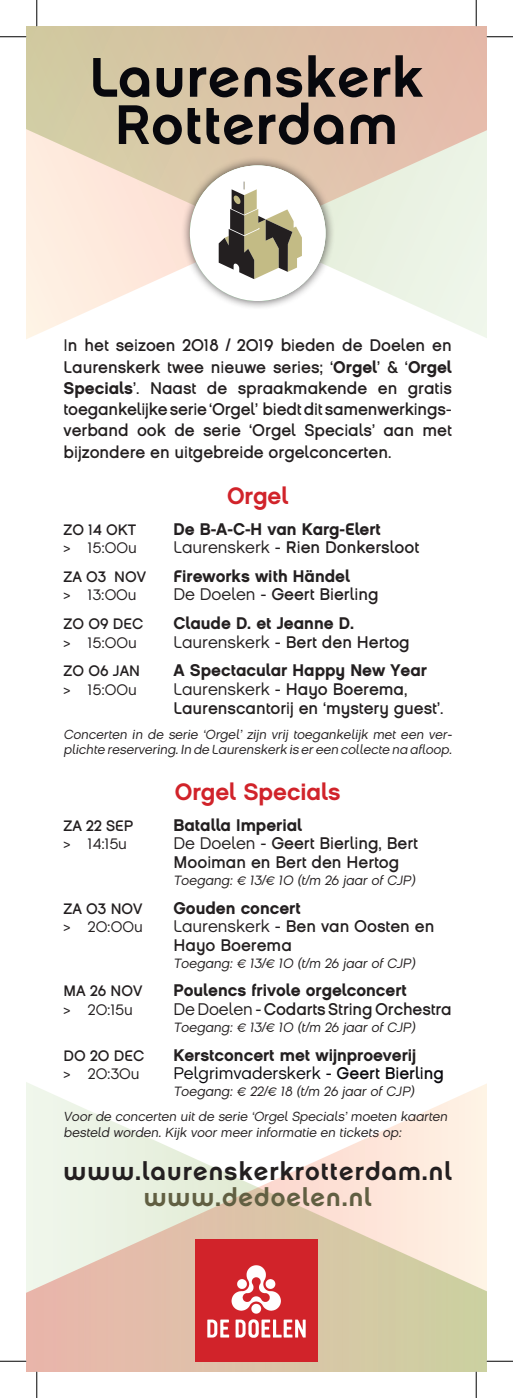
<style>
.page{position:relative;width:513px;height:1398px;background:#fff}
.page>*{position:absolute;margin:0;border:0;box-sizing:border-box;transform-origin:0 0}
.t1{font:700 55.82px/47.2px "Laurens Alt";letter-spacing:.02em;color:#08080d;text-align:center}
.t2{font:700 25.38px "Laurens Alt";letter-spacing:.04em;color:#231f20}
.t3{font:700 25.38px "Laurens Alt";letter-spacing:.04em;color:#615f42}
.t4{font:700 23.62px "Laurens";color:#d1232a}
.t5{font:500 16.97px/21.3px "Laurens";color:#231f20}
.t6{font:800 16.97px "Laurens";color:#231f20}
.t7{font:300 16.97px "Laurens";color:#08080d}
.t8{font:500 15.22px "Laurens";color:#231f20}
.t9{font:300 15.22px "Laurens";color:#231f20}
.t10{font:300 13.47px "Laurens";color:#231f20}
.t11{font:300 13.12px/15.2px "Laurens";color:#231f20}
.s1{font-weight:800}
.s2{font-weight:300}
.s3{font-weight:500}
</style>
<div class="page">
<svg style="left:27px;top:1083px;width:459px;height:288px"></svg>
<svg style="left:27px;top:27px;width:459px;height:312px;background:#e9dac6"></svg>
<div style="left:180px;top:156px;width:154px;height:154px;background:#231f20;opacity:.75"></div>
<svg style="left:191px;top:165px;width:134px;height:135px"></svg>
<div style="left:195px;top:1239px;width:123px;height:123px;background:#d1232a"></div>
<img style="left:207px;top:1265px;width:99px;height:73px">
<svg style="left:0;top:36px;width:26px;height:1px"></svg>
<svg style="left:486px;top:36px;width:27px;height:1px"></svg>
<svg style="left:0;top:1361px;width:26px;height:1px"></svg>
<svg style="left:486px;top:1361px;width:27px;height:1px"></svg>
<svg style="left:36px;top:0;width:1px;height:26px"></svg>
<svg style="left:36px;top:1372px;width:1px;height:26px"></svg>
<svg style="left:475px;top:0;width:1px;height:26px"></svg>
<svg style="left:475px;top:1372px;width:1px;height:26px"></svg>
<h1 class="t1" style="left:90px;top:53px;width:335px">Laurenskerk<br>Rotterdam</h1>
<p class="t5" style="left:64px;top:335px;width:389px;text-align:justify">In het seizoen 2018 / 2019 bieden de Doelen en Laurenskerk twee nieuwe series; ‘<span class="s1">Orgel</span>’ &amp; ‘<span class="s1">Or-gel Specials</span>’. Naast de spraakmakende en gratis toegankelijke serie ‘Orgel’ biedt dit samenwerkings&shy;verband ook de serie ‘Orgel Specials’ aan met bijzondere en uitgebreide orgelconcerten.</p>
<h3 class="t4" style="left:227px;top:482px;width:63px">Orgel</h3>
<p class="t8" style="left:64px;top:520px;width:74px">zo 14 okt</p>
<p class="t6" style="left:173px;top:518px;width:209px">De B-A-C-H van Karg-Elert</p>
<p class="t9" style="left:64px;top:539px;width:75px">&gt; 15:00u</p>
<p class="t5" style="left:173px;top:536px;width:247px"><span class="s2">Laurenskerk</span> - Rien Donkersloot</p>
<p class="t8" style="left:64px;top:567px;width:54px">za 03 no</p>
<p class="t8" style="left:137px;top:567px;width:11px">v</p>
<p class="t6" style="left:173px;top:566px;width:178px">Fireworks with Händel</p>
<p class="t9" style="left:64px;top:586px;width:75px">&gt; 13:00u</p>
<p class="t5" style="left:173px;top:584px;width:206px"><span class="s2">De Doelen</span> - Geert Bierling</p>
<p class="t8" style="left:64px;top:615px;width:81px">zo 09 dec</p>
<p class="t6" style="left:173px;top:613px;width:182px">Claude D. et Jeanne D.</p>
<p class="t9" style="left:64px;top:633px;width:75px">&gt; 15:00u</p>
<p class="t5" style="left:173px;top:631px;width:238px"><span class="s2">Laurenskerk</span> - Bert den Hertog</p>
<p class="t8" style="left:64px;top:662px;width:76px">zo 06 Jan</p>
<p class="t6" style="left:173px;top:660px;width:255px">A Spectacular Happy New Year</p>
<p class="t9" style="left:64px;top:680px;width:75px">&gt; 15:00u</p>
<p class="t5" style="left:173px;top:680px;width:271px;line-height:18.6px"><span class="s2">Laurenskerk</span> - Hayo Boerema,<br>Laurenscantorij en ‘mystery guest’.</p>
<p class="t11" style="left:64px;top:727px;width:392px">Concerten in de serie ‘Orgel’ zijn vrij toegankelijk met een ver&shy;plichte reservering.In de Laurenskerk is er een collecte na afloop.</p>
<h3 class="t4" style="left:175px;top:778px;width:167px">Orgel Specials</h3>
<p class="t8" style="left:64px;top:816px;width:71px">za 22 sep</p>
<p class="t6" style="left:173px;top:815px;width:130px">Batalla Imperial</p>
<p class="t9" style="left:64px;top:835px;width:65px">&gt; 14:15u</p>
<p class="t5" style="left:173px;top:834px;width:246px;line-height:18.6px"><span class="s2">De Doelen</span> - Geert Bierling, Bert<br>Mooiman en Bert den Hertog</p>
<p class="t10" style="left:173px;top:872px;width:245px">Toegang: € 13/€ 10 (t/m 26 jaar of CJP)</p>
<p class="t8" style="left:64px;top:899px;width:80px">za 03 nov</p>
<p class="t6" style="left:173px;top:897px;width:129px">Gouden concert</p>
<p class="t9" style="left:64px;top:918px;width:81px">&gt; 20:00u</p>
<p class="t5" style="left:173px;top:917px;width:262px;line-height:18.6px"><span class="s2">Laurenskerk</span> - Ben van Oosten en<br>Hayo Boerema</p>
<p class="t10" style="left:173px;top:955px;width:245px">Toegang: € 13/€ 10 (t/m 26 jaar of CJP)</p>
<p class="t8" style="left:64px;top:982px;width:80px">ma 26 nov</p>
<p class="t6" style="left:173px;top:980px;width:235px">Poulencs frivole orgelconcert</p>
<p class="t9" style="left:64px;top:1000px;width:71px">&gt; 20:15u</p>
<p class="t5" style="left:173px;top:998px;width:280px"><span class="s2">De Doelen</span> - Codarts String Orchestra</p>
<p class="t10" style="left:173px;top:1019px;width:245px">Toegang: € 13/€ 10 (t/m 26 jaar of CJP)</p>
<p class="t8" style="left:64px;top:1046px;width:82px">do 20 dec</p>
<p class="t6" style="left:173px;top:1044px;width:244px">Kerstconcert met wijnproeverij</p>
<p class="t9" style="left:64px;top:1065px;width:77px">&gt; 20:30u</p>
<p class="t7" style="left:173px;top:1063px;width:272px">Pelgrimvaderskerk <span class="s3">- Geert Bierling</span></p>
<p class="t10" style="left:173px;top:1083px;width:244px">Toegang: € 22/€ 18 (t/m 26 jaar of CJP)</p>
<p class="t11" style="left:64px;top:1109px;width:387px">Voor de concerten uit de serie ‘Orgel Specials’ moeten kaarten besteld worden. Kij k voor meer informatie en tickets op:</p>
<h2 class="t2" style="left:64px;top:1156px;width:389px">www.laurenskerkrotterdam.nl</h2>
<h2 class="t3" style="left:144px;top:1182px;width:229px">www.dedoelen.nl</h2>
</div>
